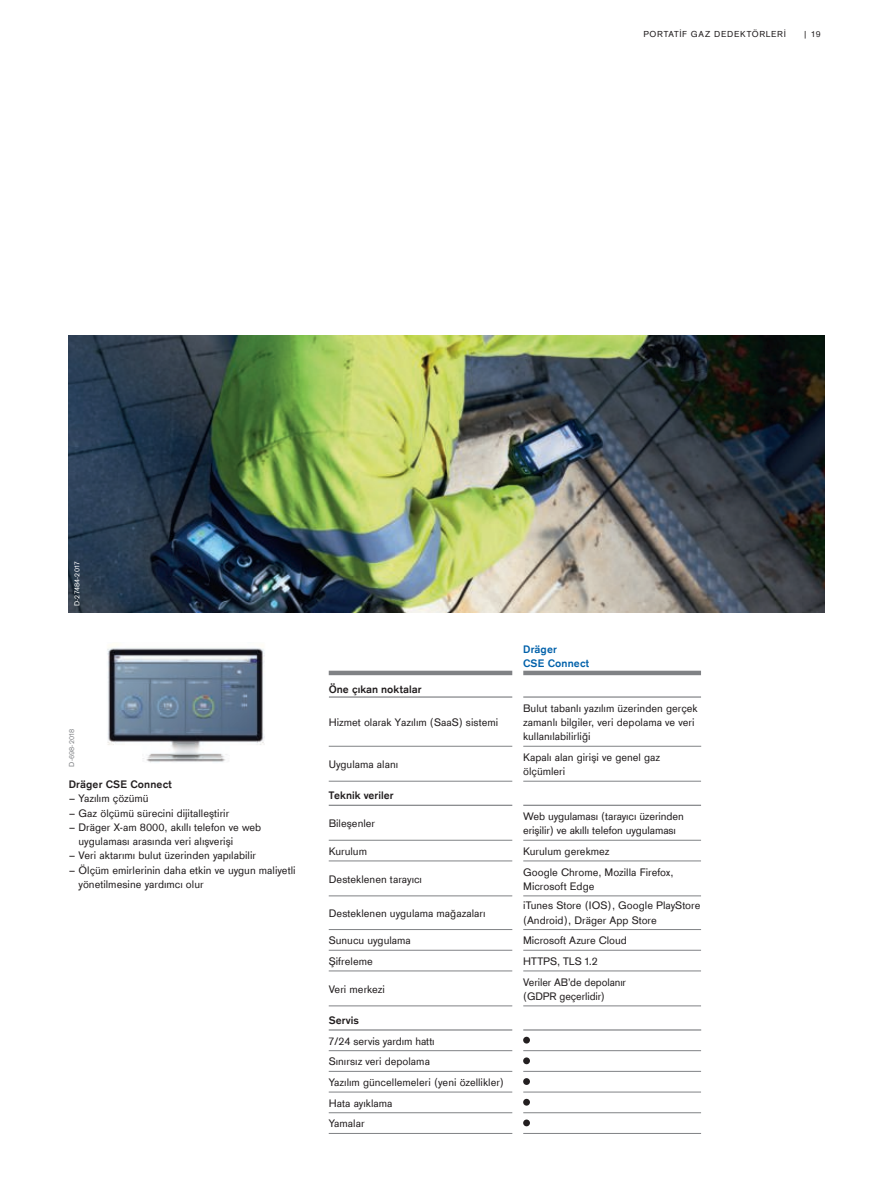
<style>
.page{position:relative;width:893px;height:1191px;background:#fff}
.page>*{position:absolute;margin:0;border:0;box-sizing:border-box;transform-origin:0 0}
.t1{font:11.25px/14.2px "Draeger Sans Global";color:#231f20}
.t2{font:700 11.25px "Draeger Sans Global";color:#231f20}
.t3{font:700 11.25px/14.2px "Draeger Sans Global";letter-spacing:.01em;color:#0161aa}
.t4{font:9px "Draeger Sans Global";letter-spacing:.075em;color:#231f20}
.t5{font:7.5px "Draeger Sans Global";letter-spacing:.005em;color:#fff}
.t6{font:7.5px "Draeger Sans Global";letter-spacing:.005em;color:#808285}
</style>
<div class="page">
<img style="left:68px;top:335px;width:757px;height:277px">
<img style="left:107px;top:648px;width:158px;height:115px">
<hr style="left:329px;top:696px;width:183px;height:1px;background:#808285">
<hr style="left:523px;top:696px;width:178px;height:1px;background:#808285">
<hr style="left:329px;top:781px;width:183px;height:1px;background:#808285">
<hr style="left:523px;top:781px;width:178px;height:1px;background:#808285">
<hr style="left:329px;top:840px;width:183px;height:1px;background:#808285">
<hr style="left:523px;top:840px;width:178px;height:1px;background:#808285">
<hr style="left:329px;top:860px;width:183px;height:1px;background:#808285">
<hr style="left:523px;top:860px;width:178px;height:1px;background:#808285">
<hr style="left:329px;top:895px;width:183px;height:1px;background:#808285">
<hr style="left:523px;top:895px;width:178px;height:1px;background:#808285">
<hr style="left:329px;top:929px;width:183px;height:1px;background:#808285">
<hr style="left:523px;top:929px;width:178px;height:1px;background:#808285">
<hr style="left:329px;top:950px;width:183px;height:1px;background:#808285">
<hr style="left:523px;top:950px;width:178px;height:1px;background:#808285">
<hr style="left:329px;top:970px;width:183px;height:1px;background:#808285">
<hr style="left:523px;top:970px;width:178px;height:1px;background:#808285">
<hr style="left:329px;top:1005px;width:183px;height:1px;background:#808285">
<hr style="left:523px;top:1005px;width:178px;height:1px;background:#808285">
<hr style="left:329px;top:1050px;width:183px;height:1px;background:#808285">
<hr style="left:329px;top:1071px;width:183px;height:1px;background:#808285">
<hr style="left:329px;top:1091px;width:183px;height:1px;background:#808285">
<hr style="left:329px;top:1112px;width:183px;height:1px;background:#808285">
<hr style="left:329px;top:1133px;width:183px;height:1px;background:#808285">
<hr style="left:523px;top:1133px;width:178px;height:1px;background:#808285">
<div style="left:329px;top:670px;width:183px;height:5px;background:#808285"></div>
<div style="left:523px;top:670px;width:178px;height:5px;background:#808285"></div>
<hr style="left:523px;top:1050px;width:178px;height:1px;background:#808285">
<hr style="left:523px;top:1071px;width:178px;height:1px;background:#808285">
<hr style="left:523px;top:1091px;width:178px;height:1px;background:#808285">
<hr style="left:523px;top:1112px;width:178px;height:1px;background:#808285">
<hr style="left:329px;top:804px;width:183px;height:2px;background:#808285">
<hr style="left:523px;top:804px;width:178px;height:2px;background:#808285">
<hr style="left:329px;top:746px;width:183px;height:1px;background:#808285">
<hr style="left:523px;top:746px;width:178px;height:1px;background:#808285">
<hr style="left:329px;top:1029px;width:183px;height:1px;background:#808285">
<hr style="left:523px;top:1029px;width:178px;height:1px;background:#808285">
<div style="left:523px;top:1036px;width:7px;height:7px;background:#231f20;border-radius:50%"></div>
<div style="left:523px;top:1057px;width:7px;height:7px;background:#231f20;border-radius:50%"></div>
<div style="left:523px;top:1078px;width:7px;height:7px;background:#231f20;border-radius:50%"></div>
<div style="left:523px;top:1098px;width:7px;height:7px;background:#231f20;border-radius:50%"></div>
<div style="left:523px;top:1119px;width:7px;height:7px;background:#231f20;border-radius:50%"></div>
<p class="t4" style="left:643px;top:29px;width:144px">PORTATİF GAZ DEDEKTÖRLERİ</p>
<p class="t4" style="left:803px;top:29px;width:19px">| 19</p>
<p class="t5" style="left:72px;top:606px;width:46px;rotate:-90deg">D-27484-2017</p>
<p class="t6" style="left:67px;top:766px;width:39px;rotate:-90deg">D-698-2018</p>
<p class="t2" style="left:69px;top:777px;width:105px">Dräger CSE Connect</p>
<p class="t1" style="left:69px;top:791px;width:81px">– Yazılım çözümü</p>
<p class="t1" style="left:69px;top:805px;width:162px">– Gaz ölçümü sürecini dijitalleştirir</p>
<p class="t1" style="left:79px;top:820px;width:184px;text-indent:-10px">– Dräger X-am 8000, akıllı telefon ve web uygulaması arasında veri alışverişi</p>
<p class="t1" style="left:69px;top:848px;width:189px">– Veri aktarımı bulut üzerinden yapılabilir</p>
<p class="t1" style="left:79px;top:862px;width:219px;text-indent:-10px">– Ölçüm emirlerinin daha etkin ve uygun maliyetli yönetilmesine yardımcı olur</p>
<p class="t2" style="left:329px;top:682px;width:94px">Öne çıkan noktalar</p>
<p class="t1" style="left:329px;top:715px;width:171px">Hizmet olarak Yazılım (SaaS) sistemi</p>
<p class="t3" style="left:523px;top:641px;width:68px">Dräger<br>CSE Connect</p>
<p class="t1" style="left:523px;top:701px;width:176px">Bulut tabanlı yazılım üzerinden gerçek zamanlı bilgiler, veri depolama ve veri kullanılabilirliği</p>
<p class="t1" style="left:329px;top:757px;width:71px">Uygulama alanı</p>
<p class="t1" style="left:523px;top:750px;width:139px">Kapalı alan girişi ve genel gaz ölçümleri</p>
<p class="t2" style="left:329px;top:789px;width:66px">Teknik veriler</p>
<p class="t1" style="left:329px;top:816px;width:48px">Bileşenler</p>
<p class="t1" style="left:523px;top:809px;width:162px">Web uygulaması (tarayıcı üzerinden erişilir) ve akıllı telefon uygulaması</p>
<p class="t1" style="left:329px;top:844px;width:40px">Kurulum</p>
<p class="t1" style="left:523px;top:844px;width:88px">Kurulum gerekmez</p>
<p class="t1" style="left:329px;top:871px;width:95px">Desteklenen tarayıcı</p>
<p class="t1" style="left:523px;top:864px;width:152px">Google Chrome, Mozilla Firefox,<br>Microsoft Edge</p>
<p class="t1" style="left:329px;top:905px;width:158px">Desteklenen uygulama mağazaları</p>
<p class="t1" style="left:523px;top:898px;width:179px">iTunes Store (IOS), Google PlayStore (Android), Dräger App Store</p>
<p class="t1" style="left:329px;top:933px;width:84px">Sunucu uygulama</p>
<p class="t1" style="left:523px;top:933px;width:105px">Microsoft Azure Cloud</p>
<p class="t1" style="left:329px;top:954px;width:46px">Şifreleme</p>
<p class="t1" style="left:523px;top:954px;width:76px">HTTPS, TLS 1.2</p>
<p class="t1" style="left:329px;top:981px;width:58px">Veri merkezi</p>
<p class="t1" style="left:523px;top:974px;width:104px">Veriler AB’de depolanır (GDPR geçerlidir)</p>
<p class="t2" style="left:329px;top:1013px;width:32px">Servis</p>
<p class="t1" style="left:329px;top:1030px;width:177px;line-height:20.7px">7/24 servis yardım hattı<br>Sınırsız veri depolama<br>Yazılım güncellemeleri (yeni özellikler)<br>Hata ayıklama<br>Yamalar</p>
</div>
